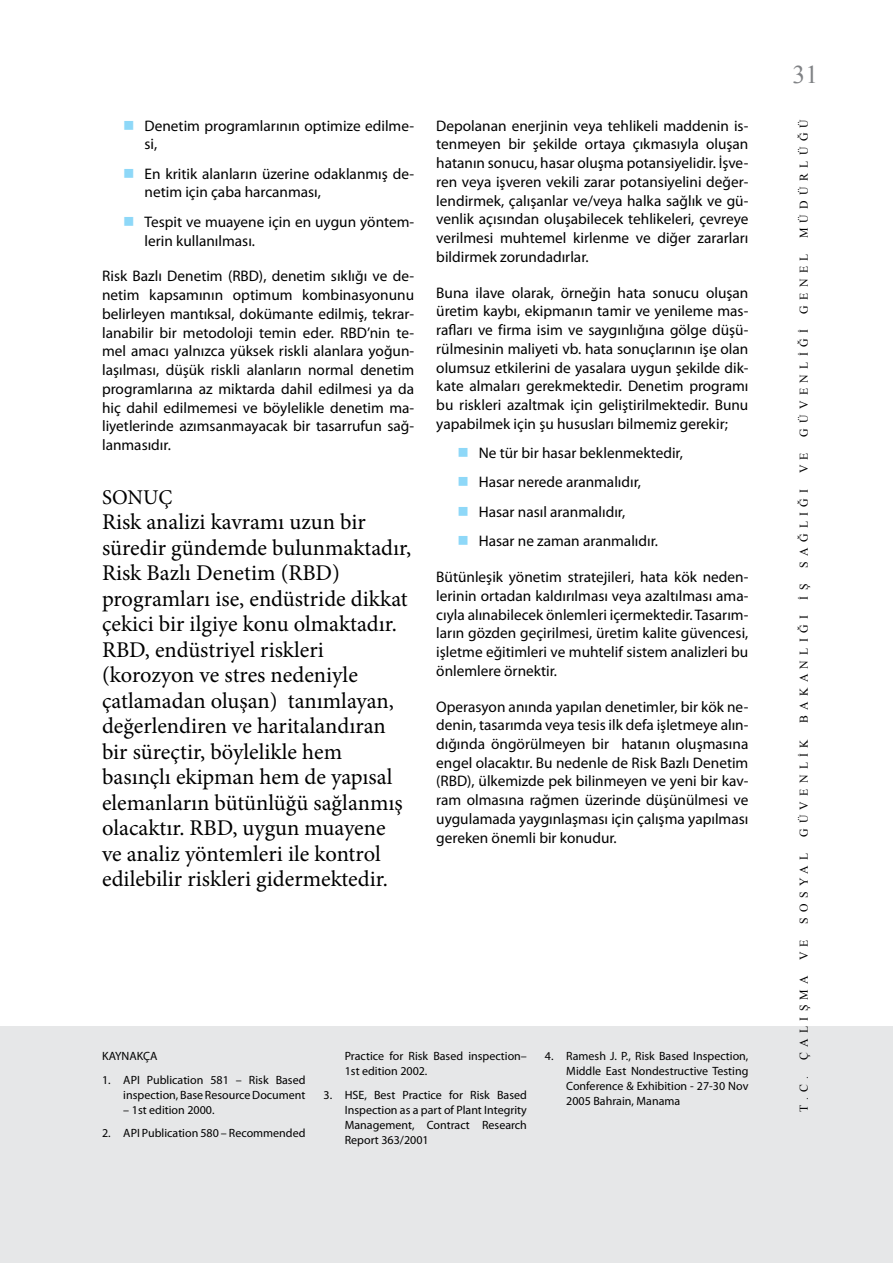
<style>
.page{position:relative;width:893px;height:1263px;background:#fff}
.page>*{position:absolute;margin:0;border:0;box-sizing:border-box;transform-origin:0 0}
.t1{font:25.5px "Times New Roman";color:#808285}
.t2{font:22.5px/25.5px "Minion Pro";color:#000}
.t3{font:21px "Minion Pro";color:#000}
.t4{font:15.3px/18.8px "Myriad Pro";color:#000;text-align:justify}
.t5{font:12px/15px "Myriad Pro";color:#000;text-align:justify}
.t6{font:11.85px "Times New Roman";letter-spacing:.455em;color:#000}
</style>
<div class="page">
<div style="left:0;top:1027px;width:893px;height:236px;background:#e6e7e8"></div>
<p class="t4" style="left:145px;top:116px;width:271px">Denetim programlarının optimize edilme&shy;si,</p>
<p class="t4" style="left:145px;top:164px;width:271px">En kritik alanların üzerine odaklanmış de&shy;netim için çaba harcanması,</p>
<p class="t4" style="left:145px;top:212px;width:271px">Tespit ve muayene için en uygun yöntem&shy;lerin kullanılması.</p>
<p class="t4" style="left:102px;top:267px;width:314px">Risk Bazlı Denetim (RBD), denetim sıklığı ve de&shy;netim kapsamının optimum kombinasyonunu belirleyen mantıksal, dokümante edilmiş, tekrar&shy;lanabilir bir metodoloji temin eder. RBD’nin te&shy;mel amacı yalnızca yüksek riskli alanlara yoğun&shy;laşılması, düşük riskli alanların normal denetim programlarına az miktarda dahil edilmesi ya da hiç dahil edilmemesi ve böylelikle denetim ma&shy;liyetlerinde azımsanmayacak bir tasarrufun sağ&shy;lanmasıdır.</p>
<h3 class="t3" style="left:102px;top:483px;width:72px">SONUÇ</h3>
<p class="t2" style="left:102px;top:509px;width:311px">Risk analizi kavramı uzun bir süredir gündemde bulunmaktadır,<br>Risk Bazlı Denetim (RBD) programları ise, endüstride dikkat çekici bir ilgiye konu olmaktadır.<br>RBD, endüstriyel riskleri (korozyon ve stres nedeniyle çatlamadan oluşan) tanımlayan, değerlendiren ve haritalandıran bir süreçtir, böylelikle hem basınçlı ekipman hem de yapısal elemanların bütünlüğü sağlanmış olacaktır. RBD, uygun muayene<br>ve analiz yöntemleri ile kontrol edilebilir riskleri gidermektedir.</p>
<p class="t4" style="left:436px;top:116px;width:314px">Depolanan enerjinin veya tehlikeli maddenin is&shy;tenmeyen bir şekilde ortaya çıkmasıyla oluşan hatanın sonucu, hasar oluşma potansiyelidir. İşve&shy;ren veya işveren vekili zarar potansiyelini değer&shy;lendirmek, çalışanlar ve/veya halka sağlık ve gü&shy;venlik açısından oluşabilecek tehlikeleri, çevreye verilmesi muhtemel kirlenme ve diğer zararları bildirmek zorundadırlar.</p>
<p class="t4" style="left:436px;top:283px;width:314px">Buna ilave olarak, örneğin hata sonucu oluşan üretim kaybı, ekipmanın tamir ve yenileme mas&shy;rafları ve firma isim ve saygınlığına gölge düşü&shy;rülmesinin maliyeti vb. hata sonuçlarının işe olan olumsuz etkilerini de yasalara uygun şekilde dik&shy;kate almaları gerekmektedir. Denetim programı bu riskleri azaltmak için geliştirilmektedir. Bunu yapabilmek için şu hususları bilmemiz gerekir;</p>
<p class="t4" style="left:479px;top:438px;width:206px;line-height:29.4px;text-align:left">Ne tür bir hasar beklenmektedir,<br>Hasar nerede aranmalıdır,<br>Hasar nasıl aranmalıdır,<br>Hasar ne zaman aranmalıdır.</p>
<p class="t4" style="left:436px;top:567px;width:314px">Bütünleşik yönetim stratejileri, hata kök neden&shy;lerinin ortadan kaldırılması veya azaltılması ama&shy;cıyla alınabilecek önlemleri içermektedir. Tasarım&shy;ların gözden geçirilmesi, üretim kalite güvencesi, işletme eğitimleri ve muhtelif sistem analizleri bu önlemlere örnektir.</p>
<p class="t4" style="left:436px;top:697px;width:314px">Operasyon anında yapılan denetimler, bir kök ne&shy;denin, tasarımda veya tesis ilk defa işletmeye alın&shy;dığında öngörülmeyen bir hatanın oluşmasına engel olacaktır. Bu nedenle de Risk Bazlı Denetim (RBD), ülkemizde pek bilinmeyen ve yeni bir kav&shy;ram olmasına rağmen üzerinde düşünülmesi ve uygulamada yaygınlaşması için çalışma yapılması gereken önemli bir konudur.</p>
<p class="t5" style="left:102px;top:1049px;width:57px">KAYNAKÇA</p>
<p class="t5" style="left:102px;top:1072px;width:205px;text-align:right">1. API Publication 581 – Risk Based inspection, Base Resource Document</p>
<p class="t5" style="left:123px;top:1102px;width:93px">– 1st edition 2000.</p>
<p class="t5" style="left:102px;top:1126px;width:205px">2. API Publication 580 – Recommended</p>
<p class="t5" style="left:345px;top:1049px;width:184px">Practice for Risk Based inspection–<br>1st edition 2002.</p>
<p class="t5" style="left:345px;top:1087px;width:184px;text-indent:-21px">3. HSE, Best Practice for Risk Based Inspection as a part of Plant Integrity Management, Contract Research Report 363/2001</p>
<p class="t5" style="left:566px;top:1049px;width:184px;text-indent:-21px">4. Ramesh J. P., Risk Based Inspection, Middle East Nondestructive Testing Conference &amp; Exhibition - 27-30 Nov 2005 Bahrain, Manama</p>
<h1 class="t1" style="left:793px;top:57px;width:27px">31</h1>
<p class="t6" style="left:796px;top:238px;width:121px;rotate:-90deg">MÜDÜRLÜĞÜ</p>
<p class="t6" style="left:796px;top:314px;width:61px;rotate:-90deg">GENEL</p>
<p class="t6" style="left:796px;top:437px;width:109px;rotate:-90deg">GÜVENLİĞİ</p>
<p class="t6" style="left:796px;top:473px;width:23px;rotate:-90deg">V E</p>
<p class="t6" style="left:796px;top:568px;width:81px;rotate:-90deg">SAĞLIĞI</p>
<p class="t6" style="left:796px;top:599px;width:17px;rotate:-90deg">İ Ş</p>
<p class="t6" style="left:796px;top:723px;width:110px;rotate:-90deg">BAKANLIĞI</p>
<p class="t6" style="left:796px;top:837px;width:100px;rotate:-90deg">GÜVENLİK</p>
<p class="t6" style="left:796px;top:924px;width:73px;rotate:-90deg">SOSYAL</p>
<p class="t6" style="left:796px;top:1060px;width:122px;rotate:-90deg">ÇALIŞMA VE</p>
<p class="t6" style="left:796px;top:1112px;width:38px;rotate:-90deg">T.C.</p>
</div>
